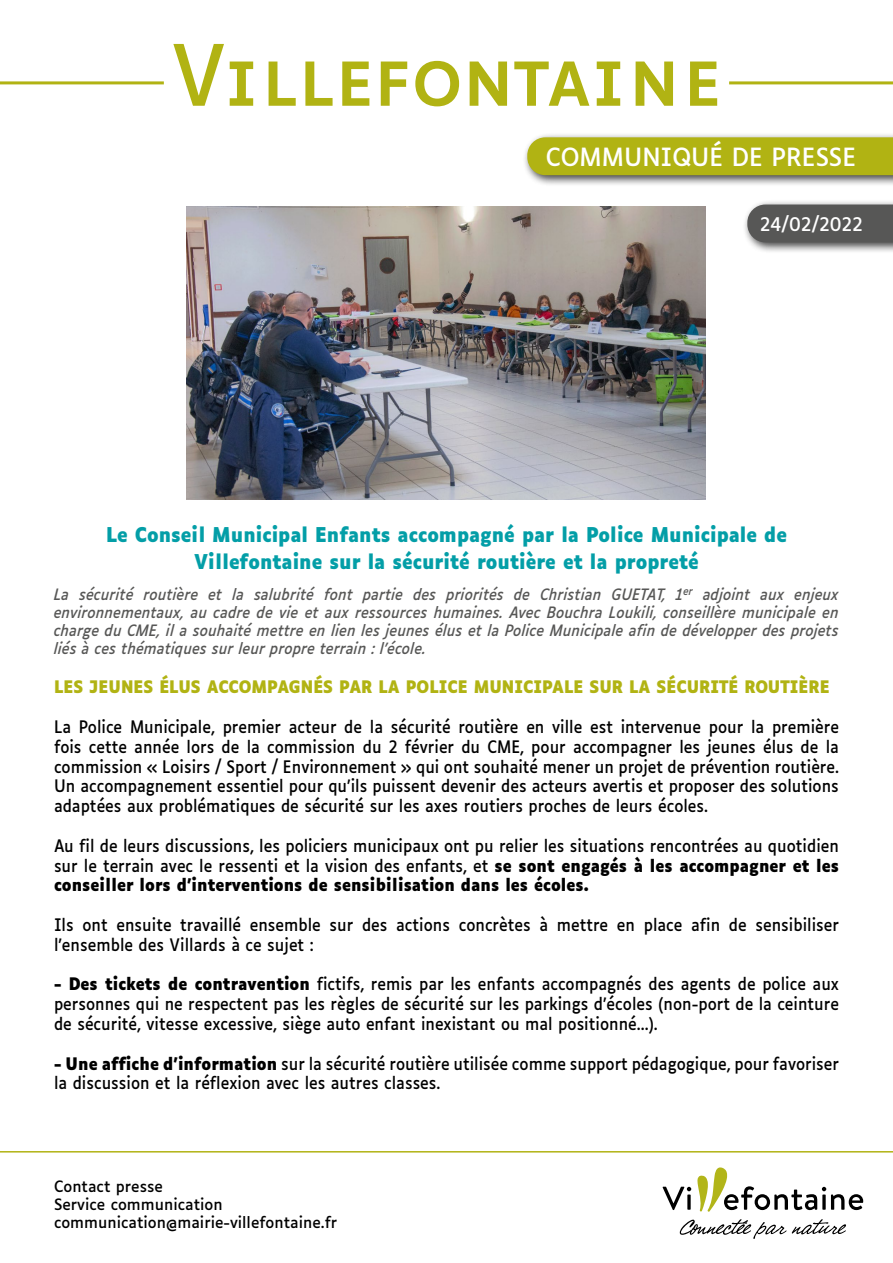
<style>
.page{position:relative;width:893px;height:1263px;background:#fff}
.page>*{position:absolute;margin:0;border:0;box-sizing:border-box;transform-origin:0 0}
.t1{font:81px "Luciole";color:#b1b313}
.t2{font:24px "Luciole";color:#fff}
.t3{font:700 19.5px/27px "Luciole";color:#039ea7;text-align:center;scale:.93 1}
.t4{font:18px "Luciole";letter-spacing:-.01em;color:#fff}
.t5{font:16.5px/19.8px "Luciole";color:#000;text-align:justify;scale:.93 1}
.t6{font:700 16.5px "Luciole";color:#b1b313;scale:.93 1}
.t7{font:italic 15px/18px "Luciole";color:#575756;text-align:justify;scale:.93 1}
.t8{font:15px/18px "Luciole";color:#000}
.s1{font-weight:700}
</style>
<div class="page">
<hr style="left:0;top:81px;width:164px;height:3px;background:#b1b313">
<hr style="left:729px;top:81px;width:164px;height:3px;background:#b1b313">
<hr style="left:0;top:1151px;width:893px;height:1px;background:#b1b313">
<div style="left:522px;top:132px;width:371px;height:54px;background:#000;opacity:.75"></div>
<div style="left:527px;top:137px;width:366px;height:38px;background:#b1b313"></div>
<img style="left:186px;top:206px;width:519px;height:294px">
<div style="left:742px;top:199px;width:151px;height:54px;background:#000;opacity:.75"></div>
<div style="left:747px;top:205px;width:146px;height:37px;background:#575756"></div>
<svg style="left:662px;top:1187px;width:29px;height:23px"></svg>
<svg style="left:697px;top:1167px;width:166px;height:45px"></svg>
<svg style="left:680px;top:1219px;width:166px;height:20px"></svg>
<h1 class="t1" style="left:171px;top:2px;width:553px">Villefontaine</h1>
<h2 class="t2" style="left:546px;top:135px;width:312px">COMMUNIQUÉ DE PRESSE</h2>
<p class="t4" style="left:760px;top:208px;width:104px">24/02/2022</p>
<p class="t3" style="left:106px;top:521px;width:734px">Le Conseil Municipal Enfants accompagné par la Police Municipale de<br>Villefontaine sur la sécurité routière et la propreté</p>
<p class="t7" style="left:54px;top:584px;width:846px">La sécurité routière et la salubrité font partie des priorités de Christian GUETAT, 1<sup>er</sup> adjoint aux enjeux environnementaux, au cadre de vie et aux ressources humaines. Avec Bouchra Loukili, conseillère municipale en charge du CME, il a souhaité mettre en lien les jeunes élus et la Police Municipale afin de développer des projets liés à ces thématiques sur leur propre terrain : l’école.</p>
<p class="t6" style="left:54px;top:678px;width:835px">LES JEUNES ÉLUS ACCOMPAGNÉS PAR LA POLICE MUNICIPALE SUR LA SÉCURITÉ ROUTIÈRE</p>
<p class="t5" style="left:54px;top:715px;width:846px">La Police Municipale, premier acteur de la sécurité routière en ville est intervenue pour la première fois cette année lors de la commission du 2 février du CME, pour accompagner les jeunes élus de la commission « Loisirs / Sport / Environnement » qui ont souhaité mener un projet de prévention routière.<br>Un accompagnement essentiel pour qu’ils puissent devenir des acteurs avertis et proposer des solutions adaptées aux problématiques de sécurité sur les axes routiers proches de leurs écoles.</p>
<p class="t5" style="left:54px;top:834px;width:846px">Au fil de leurs discussions, les policiers municipaux ont pu relier les situations rencontrées au quotidien sur le terrain avec le ressenti et la vision des enfants, et <span class="s1">se sont engagés à les accompagner et les conseiller lors d’interventions de sensibilisation dans les écoles.</span></p>
<p class="t5" style="left:54px;top:913px;width:846px">Ils ont ensuite travaillé ensemble sur des actions concrètes à mettre en place afin de sensibiliser l’ensemble des Villards à ce sujet :</p>
<p class="t5" style="left:54px;top:973px;width:846px"><span class="s1">- Des tickets de contravention</span> fictifs, remis par les enfants accompagnés des agents de police aux personnes qui ne respectent pas les règles de sécurité sur les parkings d’écoles (non-port de la ceinture de sécurité, vitesse excessive, siège auto enfant inexistant ou mal positionné...).</p>
<p class="t5" style="left:54px;top:1052px;width:846px"><span class="s1">- Une affiche d’information</span> sur la sécurité routière utilisée comme support pédagogique, pour favoriser la discussion et la réflexion avec les autres classes.</p>
<p class="t8" style="left:54px;top:1176px;width:285px">Contact presse<br>Service communication communication@mairie-villefontaine.fr</p>
</div>
